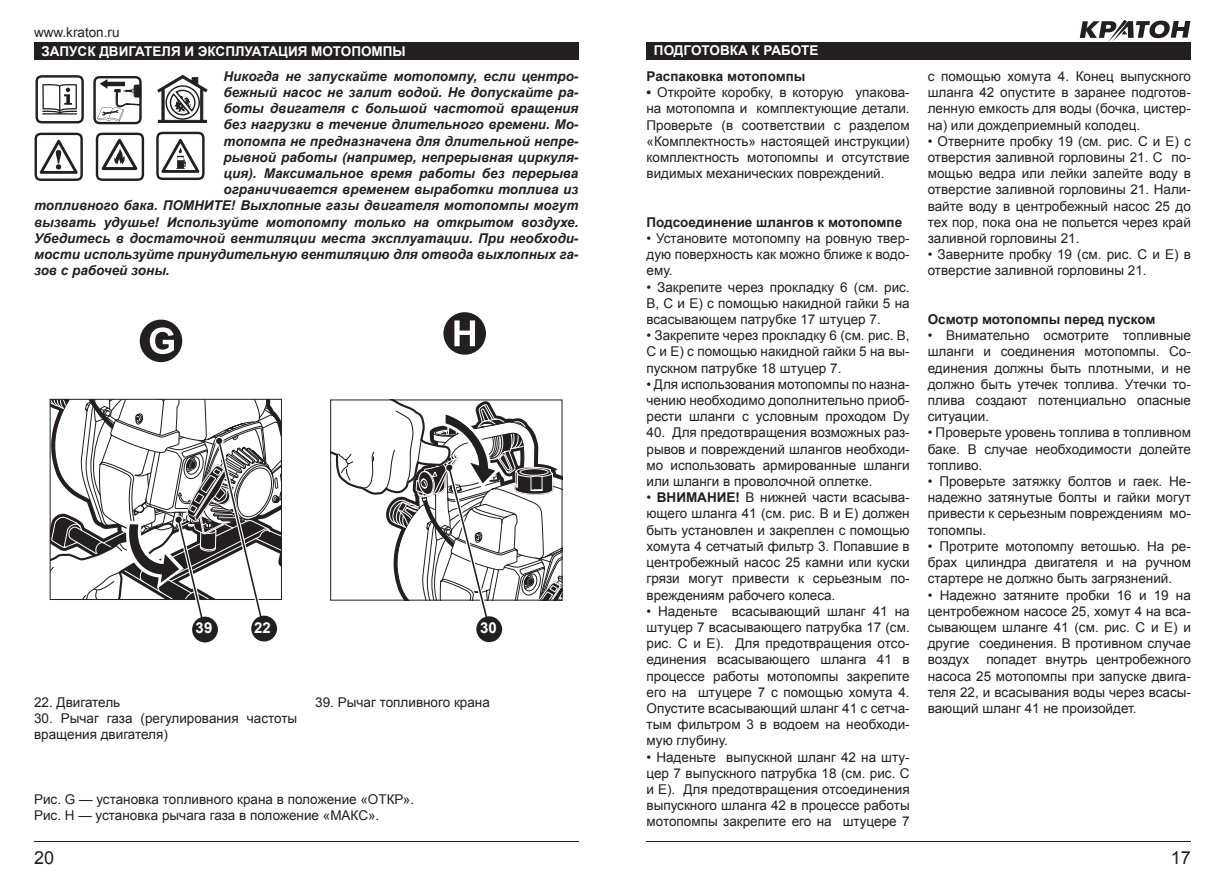
<style>
.page{position:relative;width:1225px;height:893px;background:#fff}
.page>*{position:absolute;margin:0;border:0;box-sizing:border-box;transform-origin:0 0}
.t1{font:18px "Arial";color:#231f20}
.t2{font:700 15px "Arial";color:#fff}
.t3{font:13.5px/16.2px "Arial";color:#231f20;text-align:justify}
.t4{font:italic 700 13.5px "Arial";color:#231f20}
.t5{font:700 13.5px "Arial";color:#231f20}
.t6{font:700 13.5px "Arial";color:#fff}
.s1{font-weight:700}
</style>
<div class="page">
<svg style="left:1079px;top:19px;width:111px;height:23px"></svg>
<hr style="left:646px;top:841px;width:545px;height:1px;background:#231f20">
<hr style="left:34px;top:841px;width:544px;height:1px;background:#231f20">
<div style="left:34px;top:43px;width:544px;height:17px;background:#231f20"></div>
<svg style="left:36px;top:75px;width:48px;height:48px"></svg>
<svg style="left:35px;top:133px;width:48px;height:48px"></svg>
<svg style="left:96px;top:133px;width:48px;height:48px"></svg>
<svg style="left:93px;top:76px;width:49px;height:48px"></svg>
<svg style="left:156px;top:132px;width:49px;height:48px"></svg>
<svg style="left:158px;top:75px;width:49px;height:48px"></svg>
<div style="left:194px;top:619px;width:21px;height:21px;background:#231f20;border-radius:50%"></div>
<div style="left:192px;top:617px;width:26px;height:26px;border:5px solid #231f20;border-radius:50%"></div>
<svg style="left:50px;top:399px;width:231px;height:234px"></svg>
<div style="left:254px;top:618px;width:20px;height:21px;background:#231f20;border-radius:50%"></div>
<div style="left:251px;top:616px;width:26px;height:26px;border:5px solid #231f20;border-radius:50%"></div>
<svg style="left:331px;top:400px;width:231px;height:231px"></svg>
<div style="left:479px;top:619px;width:20px;height:21px;background:#231f20;border-radius:50%"></div>
<div style="left:476px;top:616px;width:26px;height:26px;border:5px solid #231f20;border-radius:50%"></div>
<div style="left:140px;top:320px;width:42px;height:42px;background:#231f20;border-radius:50%"></div>
<svg style="left:150px;top:327px;width:24px;height:27px"></svg>
<div style="left:443px;top:312px;width:43px;height:43px;background:#231f20;border-radius:50%"></div>
<svg style="left:454px;top:320px;width:21px;height:26px"></svg>
<div style="left:646px;top:43px;width:545px;height:17px;background:#231f20"></div>
<p class="t3" style="left:34px;top:24px;width:87px">www.kraton.ru</p>
<p class="t6" style="left:41px;top:43px;width:366px">ЗАПУСК ДВИГАТЕЛЯ И ЭКСПЛУАТАЦИЯ МОТОПОМПЫ</p>
<p class="t4" style="left:223px;top:67px;width:356px">Никогда не запускайте мотопомпу, если центро-</p>
<p class="t4" style="left:223px;top:83px;width:356px">бежный насос не залит водой. Не допускайте ра-</p>
<p class="t4" style="left:223px;top:99px;width:356px">боты двигателя с большой частотой вращения</p>
<p class="t4" style="left:223px;top:116px;width:356px">без нагрузки в течение длительного времени. Мо-</p>
<p class="t4" style="left:223px;top:132px;width:356px">топомпа не предназначена для длительной непре-</p>
<p class="t4" style="left:223px;top:148px;width:356px">рывной работы (например, непрерывная циркуля-</p>
<p class="t4" style="left:223px;top:164px;width:356px">ция). Максимальное время работы без перерыва</p>
<p class="t4" style="left:223px;top:180px;width:356px">ограничивается временем выработки топлива из</p>
<p class="t4" style="left:34px;top:197px;width:546px">топливного бака. ПОМНИТЕ! Выхлопные газы двигателя мотопомпы могут</p>
<p class="t4" style="left:34px;top:213px;width:546px">вызвать удушье! Используйте мотопомпу только на открытом воздухе.</p>
<p class="t4" style="left:34px;top:229px;width:546px">Убедитесь в достаточной вентиляции места эксплуатации. При необходи-</p>
<p class="t4" style="left:34px;top:245px;width:546px">мости используйте принудительную вентиляцию для отвода выхлопных га-</p>
<p class="t4" style="left:34px;top:261px;width:137px">зов с рабочей зоны.</p>
<p class="t2" style="left:196px;top:618px;width:18px">39</p>
<p class="t2" style="left:254px;top:618px;width:18px">22</p>
<p class="t2" style="left:480px;top:618px;width:18px">30</p>
<p class="t3" style="left:34px;top:694px;width:88px">22. Двигатель</p>
<p class="t3" style="left:34px;top:710px;width:265px">30. Рычаг газа (регулирования частоты вращения двигателя)</p>
<p class="t3" style="left:315px;top:694px;width:176px">39. Рычаг топливного крана</p>
<p class="t3" style="left:34px;top:791px;width:381px">Рис. G — установка топливного крана в положение «ОТКР».<br>Рис. H — установка рычага газа в положение «МАКС».</p>
<h1 class="t1" style="left:34px;top:845px;width:22px">20</h1>
<p class="t6" style="left:654px;top:42px;width:166px">ПОДГОТОВКА К РАБОТЕ</p>
<p class="t5" style="left:646px;top:67px;width:160px">Распаковка мотопомпы</p>
<p class="t3" style="left:646px;top:85px;width:265px"><span class="s1">•</span> Откройте коробку, в которую упакова&shy;на мотопомпа и комплектующие детали.<br>Проверьте (в соответствии с разделом «Комплектность» настоящей инструкции) комплектность мотопомпы и отсутствие видимых механических повреждений.</p>
<p class="t5" style="left:646px;top:213px;width:257px">Подсоединение шлангов к мотопомпе</p>
<p class="t3" style="left:646px;top:230px;width:265px">• Установите мотопомпу на ровную твер&shy;дую поверхность как можно ближе к водо&shy;ему.</p>
<p class="t3" style="left:646px;top:279px;width:265px">• Закрепите через прокладку 6 (см. рис.<br>В, С и Е) с помощью накидной гайки 5 на всасывающем патрубке 17 штуцер 7.</p>
<p class="t3" style="left:646px;top:328px;width:265px">• Закрепите через прокладку 6 (см. рис. В, С и Е) с помощью накидной гайки 5 на вы&shy;пускном патрубке 18 штуцер 7.</p>
<p class="t3" style="left:646px;top:376px;width:265px">• Для использования мотопомпы по назна&shy;чению необходимо дополнительно приоб&shy;рести шланги с условным проходом Dу</p>
<p class="t3" style="left:646px;top:425px;width:265px">40. Для предотвращения возможных раз&shy;рывов и повреждений шлангов необходи&shy;мо использовать армированные шланги или шланги в проволочной оплетке.</p>
<p class="t3" style="left:646px;top:490px;width:265px">• <span class="s1">ВНИМАНИЕ!</span> В нижней части всасыва&shy;ющего шланга 41 (см. рис. В и Е) должен быть установлен и закреплен с помощью хомута 4 сетчатый фильтр 3. Попавшие в центробежный насос 25 камни или куски грязи могут привести к серьезным по&shy;вреждениям рабочего колеса.</p>
<p class="t3" style="left:646px;top:603px;width:265px">• Наденьте всасывающий шланг 41 на штуцер 7 всасывающего патрубка 17 (см. рис. С и Е). Для предотвращения отсо&shy;единения всасывающего шланга 41 в процессе работы мотопомпы закрепите его на штуцере 7 с помощью хомута 4.<br>Опустите всасывающий шланг 41 с сетча&shy;тым фильтром 3 в водоем на необходи&shy;мую глубину.</p>
<p class="t3" style="left:646px;top:749px;width:265px">• Наденьте выпускной шланг 42 на шту&shy;цер 7 выпускного патрубка 18 (см. рис. С и Е). Для предотвращения отсоединения выпускного шланга 42 в процессе работы мотопомпы закрепите его на штуцере 7</p>
<p class="t3" style="left:927px;top:68px;width:265px">с помощью хомута 4. Конец выпускного шланга 42 опустите в заранее подготов&shy;ленную емкость для воды (бочка, цистер&shy;на) или дождеприемный колодец.</p>
<p class="t3" style="left:927px;top:133px;width:265px">• Отверните пробку 19 (см. рис. С и Е) с отверстия заливной горловины 21. С по&shy;мощью ведра или лейки залейте воду в отверстие заливной горловины 21. Нали&shy;вайте воду в центробежный насос 25 до тех пор, пока она не польется через край заливной горловины 21.</p>
<p class="t3" style="left:927px;top:247px;width:265px">• Заверните пробку 19 (см. рис. С и Е) в отверстие заливной горловины 21.</p>
<p class="t5" style="left:927px;top:310px;width:229px">Осмотр мотопомпы перед пуском</p>
<p class="t3" style="left:927px;top:328px;width:265px">• Внимательно осмотрите топливные шланги и соединения мотопомпы. Со&shy;единения должны быть плотными, и не должно быть утечек топлива. Утечки то&shy;плива создают потенциально опасные ситуации.</p>
<p class="t3" style="left:927px;top:425px;width:265px">• Проверьте уровень топлива в топливном баке. В случае необходимости долейте топливо.</p>
<p class="t3" style="left:927px;top:473px;width:265px">• Проверьте затяжку болтов и гаек. Не&shy;надежно затянутые болты и гайки могут привести к серьезным повреждениям мо&shy;топомпы.</p>
<p class="t3" style="left:927px;top:538px;width:265px">• Протрите мотопомпу ветошью. На ре&shy;брах цилиндра двигателя и на ручном стартере не должно быть загрязнений.</p>
<p class="t3" style="left:927px;top:587px;width:265px">• Надежно затяните пробки 16 и 19 на центробежном насосе 25, хомут 4 на вса&shy;сывающем шланге 41 (см. рис. С и Е) и другие соединения. В противном случае воздух</p>
<p class="t3" style="left:927px;top:652px;width:265px;text-indent:59px">попадет внутрь центробежного насоса 25 мотопомпы при запуске двига&shy;теля 22, и всасывания воды через всасы&shy;вающий шланг 41 не произойдет.</p>
<h1 class="t1" style="left:1171px;top:845px;width:22px">17</h1>
</div>
